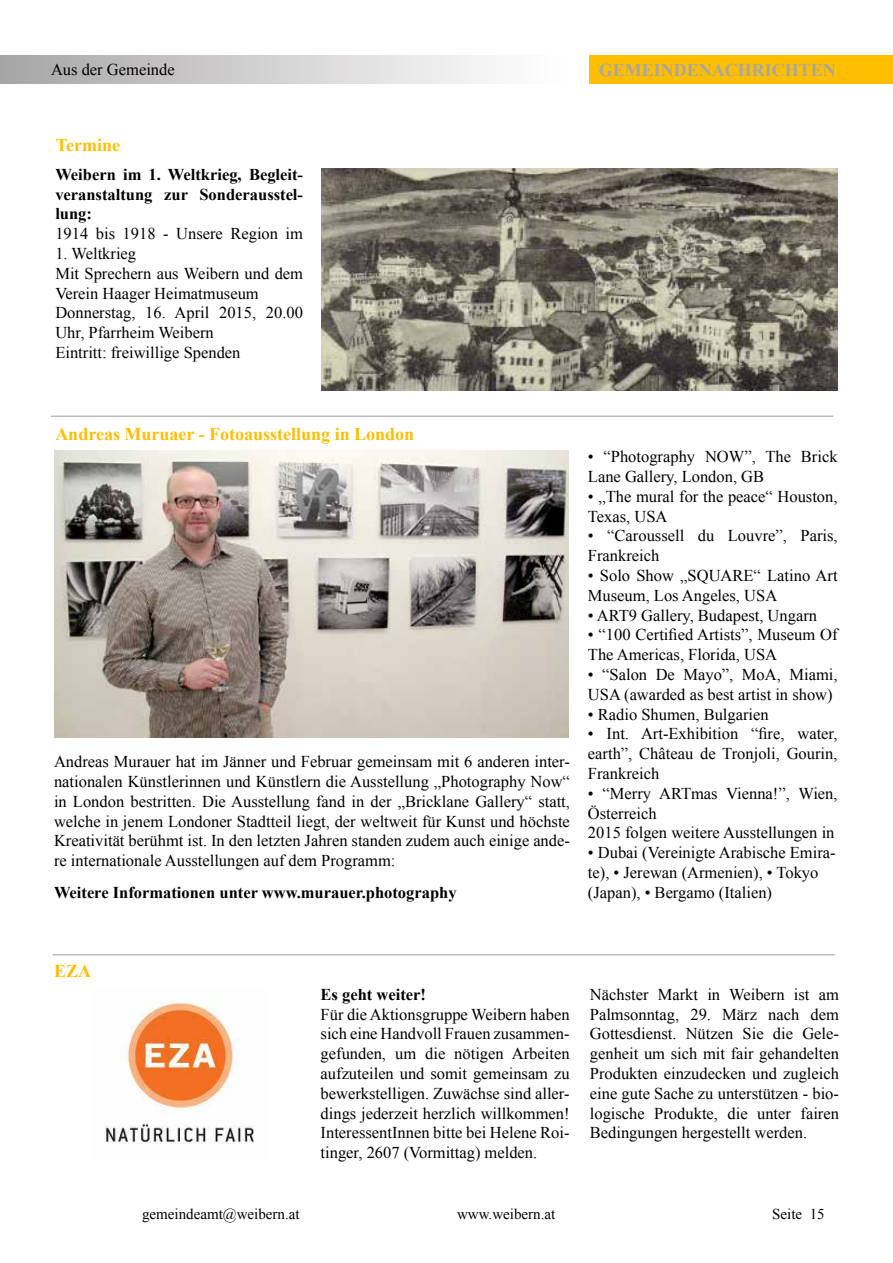
<style>
.page{position:relative;width:893px;height:1263px;background:#fff}
.page>*{position:absolute;margin:0;border:0;box-sizing:border-box;transform-origin:0 0}
.t1{font:700 18px "Times New Roman";color:#ffbe00}
.t2{font:700 18px "Times New Roman";color:#a6a6a6}
.t3{font:16.5px/19.8px "Times New Roman";color:#000}
.t4{font:700 16.5px/19.8px "Times New Roman";color:#000;text-align:justify}
.t5{font:15px "Times New Roman";color:#000}
</style>
<div class="page">
<div style="left:0;top:55px;width:568px;height:29px;background:linear-gradient(to right,#a8a6a6,#fff)"></div>
<div style="left:589px;top:55px;width:304px;height:29px;background:#ffbe01"></div>
<img style="left:322px;top:169px;width:516px;height:222px">
<img style="left:105px;top:1001px;width:149px;height:143px">
<img style="left:54px;top:451px;width:514px;height:286px">
<hr style="left:53px;top:954px;width:782px;height:1px;background:#a6a6a6">
<hr style="left:51px;top:416px;width:782px;height:1px;background:#a6a6a6">
<p class="t3" style="left:51px;top:59px;width:125px">Aus der Gemeinde</p>
<p class="t1" style="left:56px;top:132px;width:66px">Termine</p>
<p class="t4" style="left:55px;top:164px;width:249px">Weibern im 1. Weltkrieg, Begleit&shy;veranstaltung zur Sonderausstel&shy;lung:</p>
<p class="t3" style="left:55px;top:223px;width:249px">1914 bis 1918 - Unsere Region im</p>
<p class="t3" style="left:55px;top:243px;width:249px">1. Weltkrieg<br>Mit Sprechern aus Weibern und dem<br>Verein Haager Heimatmuseum<br>Donnerstag, 16. April 2015, 20.00<br>Uhr, Pfarrheim Weibern<br>Eintritt: freiwillige Spenden</p>
<p class="t2" style="left:599px;top:56px;width:239px">GEMEINDENACHRICHTEN</p>
<p class="t1" style="left:55px;top:421px;width:360px">Andreas Muruaer - Fotoausstellung in London</p>
<p class="t3" style="left:54px;top:751px;width:517px;text-align:justify">Andreas Murauer hat im Jänner und Februar gemeinsam mit 6 anderen inter&shy;nationalen Künstlerinnen und Künstlern die Ausstellung „Photography Now“ in London bestritten. Die Ausstellung fand in der „Bricklane Gallery“ statt, welche in jenem Londoner Stadtteil liegt, der weltweit für Kunst und höchste Kreativität berühmt ist. In den letzten Jahren standen zudem auch einige ande&shy;re internationale Ausstellungen auf dem Programm:</p>
<p class="t3" style="left:588px;top:446px;width:251px">• “Photography NOW”, The Brick<br>Lane Gallery, London, GB</p>
<p class="t3" style="left:588px;top:486px;width:251px">• „The mural for the peace“ Houston,<br>Texas, USA</p>
<p class="t3" style="left:588px;top:525px;width:251px">• “Caroussell du Louvre”, Paris,<br>Frankreich</p>
<p class="t3" style="left:588px;top:565px;width:251px">• Solo Show „SQUARE“ Latino Art<br>Museum, Los Angeles, USA</p>
<p class="t3" style="left:588px;top:605px;width:231px">• ART9 Gallery, Budapest, Ungarn</p>
<p class="t3" style="left:588px;top:624px;width:251px">• “100 Certified Artists”, Museum Of<br>The Americas, Florida, USA</p>
<p class="t3" style="left:588px;top:664px;width:251px">• “Salon De Mayo”, MoA, Miami,<br>USA (awarded as best artist in show)</p>
<p class="t3" style="left:588px;top:704px;width:182px">• Radio Shumen, Bulgarien</p>
<p class="t3" style="left:588px;top:723px;width:251px;text-align:justify">• Int. Art-Exhibition “fire, water, earth”, Château de Tronjoli, Gourin, Frankreich</p>
<p class="t3" style="left:588px;top:783px;width:251px">• “Merry ARTmas Vienna!”, Wien,<br>Österreich<br>2015 folgen weitere Ausstellungen in</p>
<p class="t3" style="left:588px;top:842px;width:249px">• Dubai (Vereinigte Arabische Emira&shy;te), • Jerewan (Armenien), • Tokyo</p>
<p class="t4" style="left:54px;top:882px;width:404px">Weitere Informationen unter www.murauer.photography</p>
<p class="t3" style="left:588px;top:882px;width:186px">(Japan), • Bergamo (Italien)</p>
<p class="t1" style="left:54px;top:958px;width:39px">EZA</p>
<p class="t4" style="left:321px;top:984px;width:107px">Es geht weiter!</p>
<p class="t3" style="left:321px;top:1003px;width:251px;text-align:justify">Für die Aktionsgruppe Weibern haben sich eine Handvoll Frauen zusammen&shy;gefunden, um die nötigen Arbeiten aufzuteilen und somit gemeinsam zu bewerkstelligen. Zuwächse sind aller&shy;dings jederzeit herzlich willkommen!<br>InteressentInnen bitte bei Helene Roi&shy;tinger, 2607 (Vormittag) melden.</p>
<p class="t3" style="left:590px;top:984px;width:251px;text-align:justify">Nächster Markt in Weibern ist am Palmsonntag, 29. März nach dem Gottesdienst. Nützen Sie die Gele&shy;genheit um sich mit fair gehandelten Produkten einzudecken und zugleich eine gute Sache zu unterstützen - bio&shy;logische Produkte, die unter fairen Bedingungen hergestellt werden.</p>
<p class="t5" style="left:142px;top:1203px;width:159px">gemeindeamt@weibern.at</p>
<p class="t5" style="left:457px;top:1203px;width:100px">www.weibern.at</p>
<p class="t5" style="left:772px;top:1203px;width:54px">Seite 15</p>
</div>
